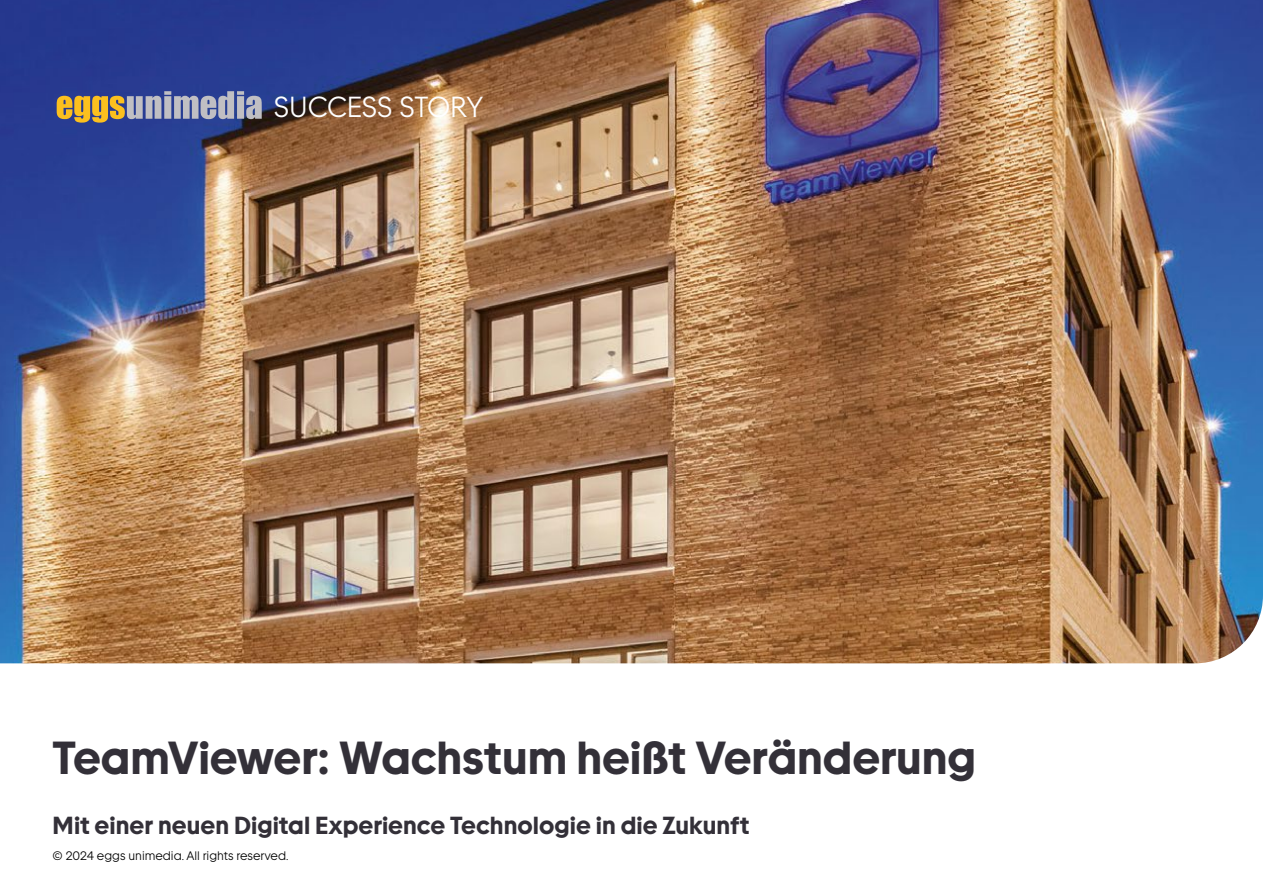
<style>
.page{position:relative;width:1263px;height:893px;background:#fff}
.page>*{position:absolute;margin:0;border:0;box-sizing:border-box;transform-origin:0 0}
.t1{font:700 45px "TWK Burns";letter-spacing:-.005em;color:#333038}
.t2{font:300 28.2px "TWK Burns";letter-spacing:-.01em;color:#fff}
.t3{font:700 24px "TWK Burns";color:#333038}
.t4{font:300 12px "TWK Burns";color:#000}
</style>
<div class="page">
<img style="left:0;top:0;width:1263px;height:663px">
<svg style="left:57px;top:91px;width:205px;height:32px;background:#88858b"></svg>
<p class="t2" style="left:274px;top:91px;width:211px">SUCCESS STORY</p>
<h1 class="t1" style="left:53px;top:730px;width:925px">TeamViewer: Wachstum heißt Veränderung</h1>
<p class="t3" style="left:53px;top:811px;width:698px">Mit einer neuen Digital Experience Technologie in die Zukunft</p>
<p class="t4" style="left:53px;top:849px;width:237px">© 2024 eggs unimedia. All rights reserved.</p>
</div>
